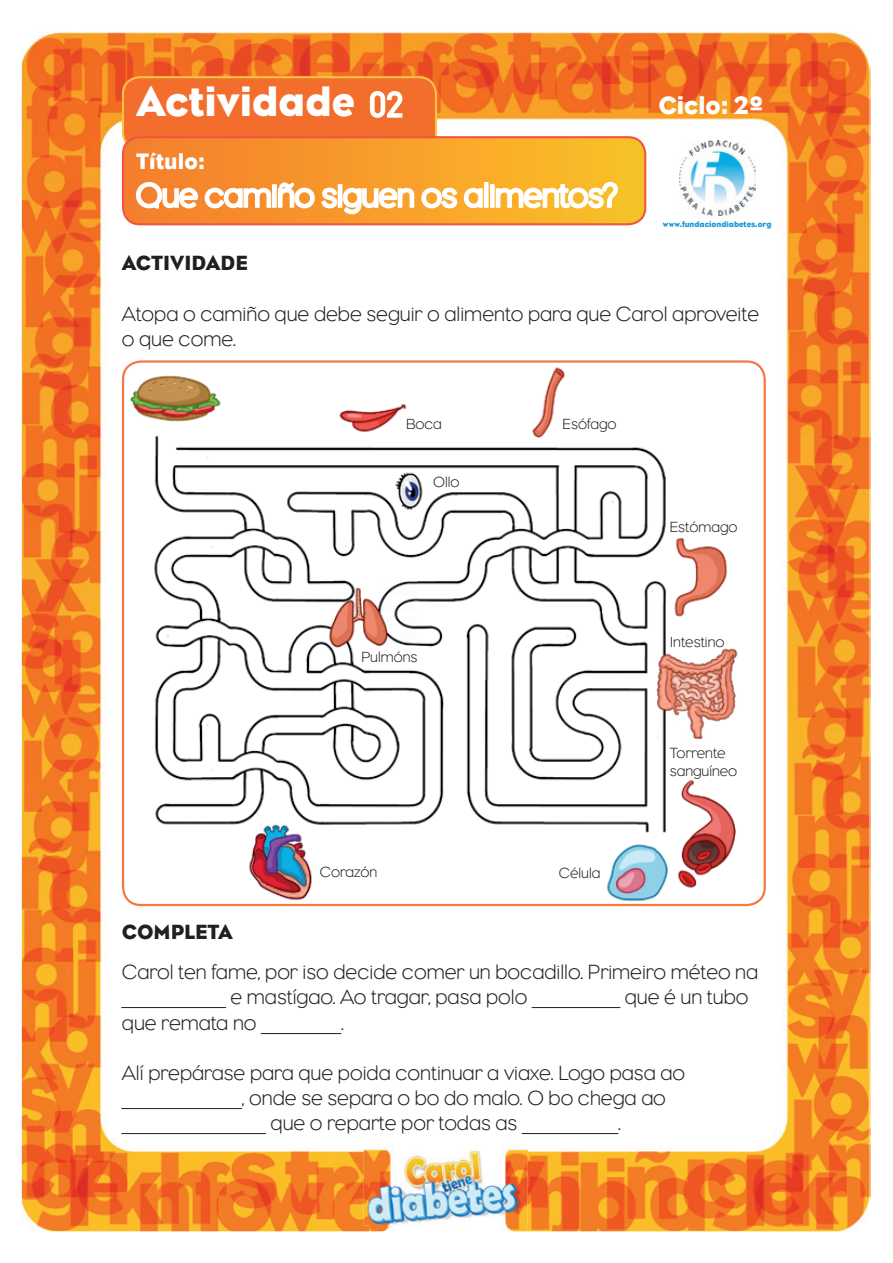
<style>
.page{position:relative;width:893px;height:1263px;background:#fff}
.page>*{position:absolute;margin:0;border:0;box-sizing:border-box;transform-origin:0 0}
.t1{font:42.75px "Eagle";color:#fff}
.t2{font:25.65px "Eagle";color:#fff}
.t3{font:22.8px "Eagle";color:#fff}
.t4{font:300 21px/25.2px "Eagle";color:#231f20}
.t5{font:21px "Eagle";color:#231f20}
.t6{font:300 15px/18px "Eagle";color:#231f20}
.t7{font:8.25px "Eagle";color:#1796d5}
</style>
<div class="page">
<img style="left:22px;top:32px;width:849px;height:1199px">
<img style="left:679px;top:140px;width:76px;height:75px">
<svg style="left:122px;top:136px;width:524px;height:89px;background:#f69d2d"></svg>
<img style="left:369px;top:1137px;width:157px;height:95px">
<img style="left:364px;top:1149px;width:164px;height:76px">
<img style="left:369px;top:1149px;width:157px;height:76px">
<svg style="left:134px;top:180px;width:350px;height:36px"></svg>
<div style="left:484px;top:182px;width:5px;height:26px;border:3px solid #fff"></div>
<svg style="left:490px;top:180px;width:129px;height:38px"></svg>
<svg style="left:122px;top:360px;width:644px;height:546px"></svg>
<svg style="left:122px;top:76px;width:315px;height:75px;background:#f47932"></svg>
<h1 class="t1" style="left:136px;top:77px;width:220px">Actividade</h1>
<p class="t3" style="left:136px;top:148px;width:70px">Título:</p>
<p class="t2" style="left:658px;top:91px;width:107px">Ciclo: 2º</p>
<p class="t7" style="left:663px;top:220px;width:110px">www.fundaciondiabetes.org</p>
<p class="t5" style="left:122px;top:251px;width:127px">ACTIVIDADE</p>
<p class="t4" style="left:122px;top:301px;width:639px">Atopa o camiño que debe seguir o alimento para que Carol aproveite o que come.</p>
<p class="t6" style="left:406px;top:415px;width:37px">Boca</p>
<p class="t6" style="left:433px;top:473px;width:28px">Ollo</p>
<p class="t6" style="left:361px;top:648px;width:58px">Pulmóns</p>
<p class="t6" style="left:320px;top:863px;width:59px">Corazón</p>
<p class="t6" style="left:563px;top:415px;width:55px">Esófago</p>
<p class="t6" style="left:559px;top:864px;width:43px">Célula</p>
<p class="t6" style="left:670px;top:517px;width:69px">Estómago</p>
<p class="t6" style="left:670px;top:633px;width:56px">Intestino</p>
<p class="t6" style="left:670px;top:744px;width:69px">Torrente sanguíneo</p>
<p class="t5" style="left:122px;top:920px;width:113px">COMPLETA</p>
<p class="t4" style="left:122px;top:959px;width:638px">Carol ten fame, por iso decide comer un bocadillo. Primeiro méteo na _____________ e mastígao. Ao tragar, pasa polo ___________ que é un tubo que remata no __________.</p>
<p class="t4" style="left:122px;top:1060px;width:565px">Alí prepárase para que poida continuar a viaxe. Logo pasa ao _______________, onde se separa o bo do malo. O bo chega ao __________________ que o reparte por todas as ____________.</p>
</div>
